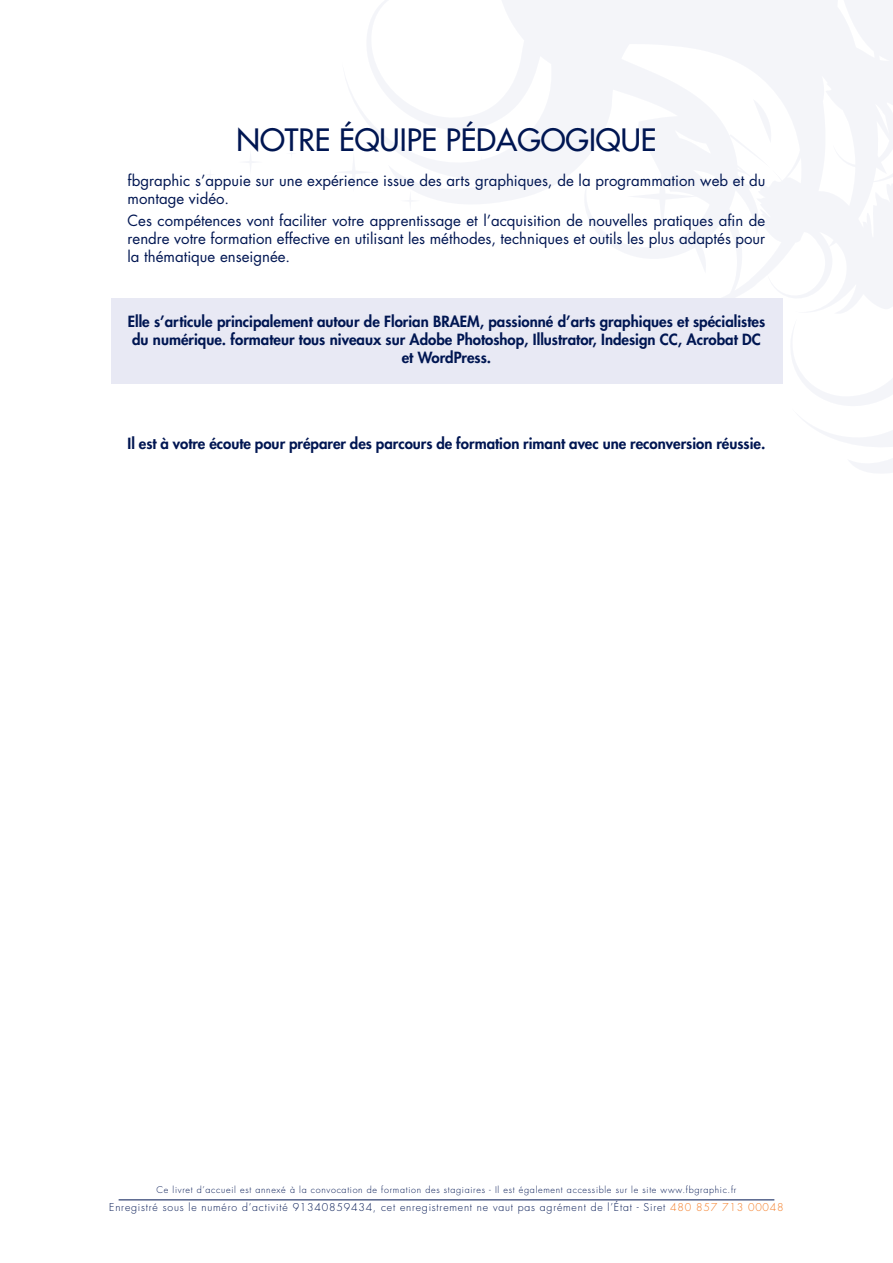
<style>
.page{position:relative;width:893px;height:1263px;background:#fff}
.page>*{position:absolute;margin:0;border:0;box-sizing:border-box;transform-origin:0 0}
.t1{font:30px "Futura";color:#001652}
.t2{font:15px/18px "Futura";color:#001652}
.t3{font:800 15px/18px "Futura";color:#001652;text-align:center}
.t4{font:300 10.5px "Futura";letter-spacing:.075em;color:#001652}
.t5{font:300 9px "Futura";letter-spacing:.075em;color:#001652}
.s1{color:#f47b23}
</style>
<div class="page">
<svg style="left:204px;top:0;width:689px;height:473px"></svg>
<hr style="left:119px;top:1199px;width:655px;height:1px;background:#001652">
<div style="left:111px;top:298px;width:671px;height:85px;background:#e8e9f4"></div>
<h1 class="t1" style="left:236px;top:121px;width:421px">NOTRE ÉQUIPE PÉDAGOGIQUE</h1>
<p class="t2" style="left:128px;top:172px;width:639px">fbgraphic s’appuie sur une expérience issue des arts graphiques, de la programmation web et du montage vidéo.</p>
<p class="t2" style="left:128px;top:212px;width:639px;text-align:justify">Ces compétences vont faciliter votre apprentissage et l’acquisition de nouvelles pratiques afin de rendre votre formation effective en utilisant les méthodes, techniques et outils les plus adaptés pour la thématique enseignée.</p>
<p class="t3" style="left:128px;top:313px;width:639px">Elle s’articule principalement autour de Florian BRAEM, passionné d’arts graphiques et spécialistes du numérique. formateur tous niveaux sur Adobe Photoshop, Illustrator, Indesign CC, Acrobat DC et WordPress.</p>
<p class="t3" style="left:128px;top:435px;width:639px">Il est à votre écoute pour préparer des parcours de formation rimant avec une reconversion réussie.</p>
<p class="t5" style="left:157px;top:1184px;width:581px">Ce livret d’accueil est annexé à la convocation de formation des stagiaires - Il est également accessible sur le site www.fbgraphic.fr</p>
<p class="t4" style="left:109px;top:1201px;width:676px">Enregistré sous le numéro d’activité 91340859434, cet enregistrement ne vaut pas agrément de l’État - Siret <span class="s1">480 857 713 00048</span></p>
</div>
